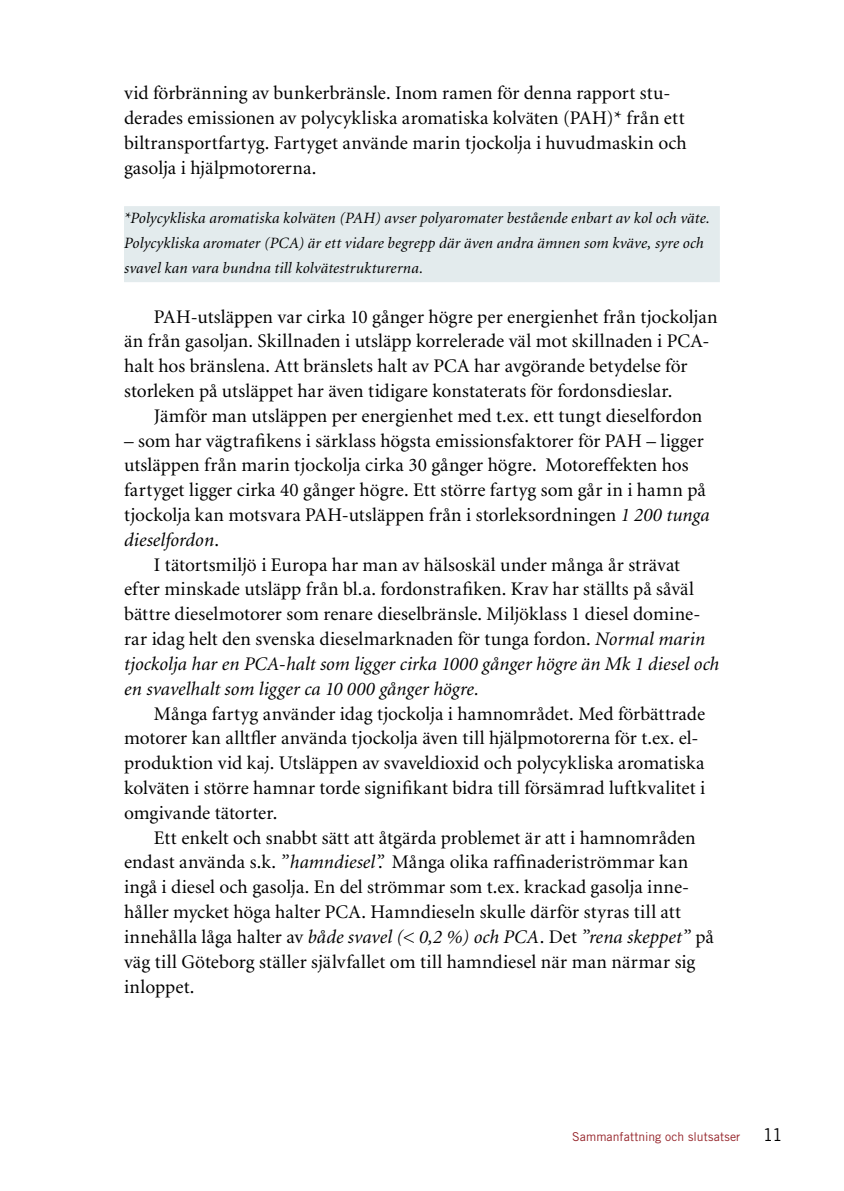
<style>
.page{position:relative;width:844px;height:1191px;background:#fff}
.page>*{position:absolute;margin:0;border:0;box-sizing:border-box;transform-origin:0 0}
.t1{font:19.25px/24.8px "Minion";letter-spacing:.005em;color:#000}
.t2{font:italic 19.25px "Minion";letter-spacing:.005em;color:#000}
.t3{font:17.5px "Trade Gothic";color:#000}
.t4{font:italic 15.75px/24.8px "Minion";letter-spacing:.01em;color:#000}
.t5{font:12.25px "Trade Gothic";letter-spacing:.005em;color:#952329}
.s1{font-style:italic}
.s2{font-style:normal}
</style>
<div class="page">
<div style="left:125px;top:207px;width:593px;height:74px;background:#e3ebed"></div>
<div style="left:124px;top:206px;width:595px;height:76px;border:2px solid #e3ebed"></div>
<p class="t1" style="left:124px;top:81px;width:564px">vid förbränning av bunkerbränsle. Inom ramen för denna rapport stu&shy;derades emissionen av polycykliska aromatiska kolväten (PAH)* från ett biltransportfartyg. Fartyget använde marin tjockolja i huvudmaskin och gasolja i hjälpmotorerna.</p>
<p class="t4" style="left:124px;top:206px;width:587px">*Polycykliska aromatiska kolväten (PAH) avser polyaromater bestående enbart av kol och väte.<br>Polycykliska aromater (PCA) är ett vidare begrepp där även andra ämnen som kväve, syre och svavel kan vara bundna till kolvätestrukturerna.</p>
<p class="t1" style="left:124px;top:305px;width:595px;text-indent:30px">PAH-utsläppen var cirka 10 gånger högre per energienhet från tjockoljan än från gasoljan. Skillnaden i utsläpp korrelerade väl mot skillnaden i PCA&shy;halt hos bränslena. Att bränslets halt av PCA har avgörande betydelse för storleken på utsläppet har även tidigare konstaterats för fordonsdieslar.</p>
<p class="t1" style="left:154px;top:404px;width:550px">Jämför man utsläppen per energienhet med t.ex. ett tungt dieselfordon</p>
<p class="t1" style="left:124px;top:429px;width:581px">– som har vägtrafikens i särklass högsta emissionsfaktorer för PAH – ligger</p>
<p class="t1" style="left:124px;top:453px;width:566px">utsläppen från marin tjockolja cirka 30 gånger högre. Motoreffekten hos</p>
<p class="t1" style="left:124px;top:478px;width:583px">fartyget ligger cirka 40 gånger högre. Ett större fartyg som går in i hamn på</p>
<p class="t1" style="left:124px;top:503px;width:587px">tjockolja kan motsvara PAH-utsläppen från i storleksordningen <span class="s1">1 200 tunga</span></p>
<p class="t2" style="left:124px;top:530px;width:96px">dieselfordon<span class="s2">.</span></p>
<p class="t1" style="left:154px;top:553px;width:527px">I tätortsmiljö i Europa har man av hälsoskäl under många år strävat</p>
<p class="t1" style="left:124px;top:577px;width:571px">efter minskade utsläpp från bl.a. fordonstrafiken. Krav har ställts på såväl</p>
<p class="t1" style="left:124px;top:602px;width:577px">bättre dieselmotorer som renare dieselbränsle. Miljöklass 1 diesel domine-</p>
<p class="t1" style="left:124px;top:627px;width:582px">rar idag helt den svenska dieselmarknaden för tunga fordon. <span class="s1">Normal marin</span></p>
<p class="t2" style="left:124px;top:654px;width:596px">tjockolja har en PCA-halt som ligger cirka 1000 gånger högre än Mk 1 diesel och</p>
<p class="t2" style="left:124px;top:679px;width:356px">en svavelhalt som ligger ca 10 000 gånger högre.</p>
<p class="t1" style="left:124px;top:701px;width:582px;text-indent:30px">Många fartyg använder idag tjockolja i hamnområdet. Med förbättrade motorer kan alltfler använda tjockolja även till hjälpmotorerna för t.ex. el&shy;produktion vid kaj. Utsläppen av svaveldioxid och polycykliska aromatiska kolväten i större hamnar torde signifikant bidra till försämrad luftkvalitet i omgivande tätorter.</p>
<p class="t1" style="left:124px;top:825px;width:591px;text-indent:30px">Ett enkelt och snabbt sätt att åtgärda problemet är att i hamnområden endast använda s.k. <span class="s1">”hamndiesel”</span>. Många olika raffinaderiströmmar kan ingå i diesel och gasolja. En del strömmar som t.ex. krackad gasolja inne&shy;håller mycket höga halter PCA. Hamndieseln skulle därför styras till att innehålla låga halter av <span class="s1">både svavel (&lt; 0,2 %) och PCA</span>. Det <span class="s1">”rena skeppet”</span> på väg till Göteborg ställer självfallet om till hamndiesel när man närmar sig inloppet.</p>
<p class="t5" style="left:572px;top:1129px;width:169px">Sammanfattning och slutsatser</p>
<p class="t3" style="left:762px;top:1124px;width:21px">11</p>
</div>
